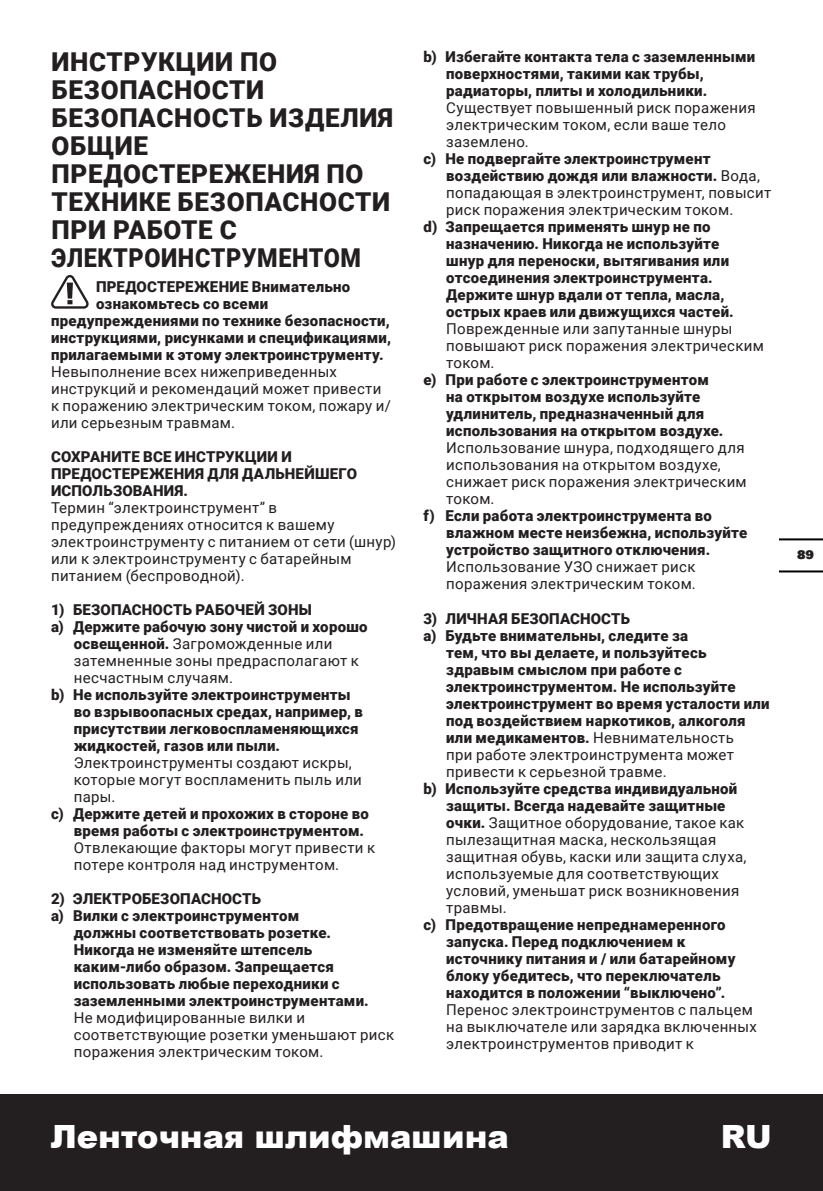
<style>
.page{position:relative;width:823px;height:1191px;background:#fff}
.page>*{position:absolute;margin:0;border:0;box-sizing:border-box;transform-origin:0 0}
.t1{font:900 32px "Arial";color:#fff}
.t2{font:900 26px/28px "Roboto";letter-spacing:.025em;color:#231f20}
.t3{font:900 15px/17px "Roboto";letter-spacing:.015em;color:#231f20}
.t4{font:15px/17px "Roboto";letter-spacing:.02em;color:#231f20}
.t5{font:900 12px "Univers";color:#231f20}
.s1{font-weight:900}
.s2{font-weight:400}
</style>
<div class="page">
<div style="left:0;top:1094px;width:822px;height:97px;background:#231f20"></div>
<hr style="left:779px;top:570px;width:43px;height:2px;background:#000">
<hr style="left:779px;top:538px;width:43px;height:2px;background:#000">
<svg style="left:51px;top:275px;width:38px;height:34px"></svg>
<p class="t2" style="left:51px;top:46px;width:227px">ИНСТРУКЦИИ ПО<br>БЕЗОПАСНОСТИ</p>
<p class="t2" style="left:51px;top:102px;width:343px">БЕЗОПАСНОСТЬ ИЗДЕЛИЯ</p>
<p class="t2" style="left:51px;top:130px;width:340px">ОБЩИЕ<br>ПРЕДОСТЕРЕЖЕНИЯ ПО<br>ТЕХНИКЕ БЕЗОПАСНОСТИ<br>ПРИ РАБОТЕ С<br>ЭЛЕКТРОИНСТРУМЕНТОМ</p>
<p class="t3" style="left:96px;top:277px;width:255px">ПРЕДОСТЕРЕЖЕНИЕ Внимательно</p>
<p class="t3" style="left:96px;top:294px;width:173px">ознакомьтесь со всеми</p>
<p class="t3" style="left:51px;top:311px;width:340px">предупреждениями по технике безопасности,</p>
<p class="t3" style="left:51px;top:328px;width:341px">инструкциями, рисунками и спецификациями,</p>
<p class="t3" style="left:51px;top:345px;width:334px">прилагаемыми к этому электроинструменту.</p>
<p class="t4" style="left:51px;top:362px;width:287px">Невыполнение всех нижеприведенных</p>
<p class="t4" style="left:51px;top:379px;width:332px">инструкций и рекомендаций может привести</p>
<p class="t4" style="left:51px;top:396px;width:341px">к поражению электрическим током, пожару и/</p>
<p class="t4" style="left:51px;top:413px;width:185px">или серьезным травмам.</p>
<p class="t3" style="left:51px;top:447px;width:307px">СОХРАНИТЕ ВСЕ ИНСТРУКЦИИ И<br>ПРЕДОСТЕРЕЖЕНИЯ ДЛЯ ДАЛЬНЕЙШЕГО<br>ИСПОЛЬЗОВАНИЯ.</p>
<p class="t4" style="left:51px;top:498px;width:346px">Термин “электроинструмент” в предупреждениях относится к вашему электроинструменту с питанием от сети (шнур) или к электроинструменту с батарейным питанием (беспроводной).</p>
<p class="t3" style="left:51px;top:600px;width:262px">1) БЕЗОПАСНОСТЬ РАБОЧЕЙ ЗОНЫ</p>
<p class="t4" style="left:74px;top:617px;width:295px;text-indent:-23px"><span class="s1">a) Держите рабочую зону чистой и хорошо освещенной.</span> Загроможденные или затемненные зоны предрасполагают к несчастным случаям.</p>
<p class="t3" style="left:74px;top:685px;width:290px;text-indent:-23px">b) Не используйте электроинструменты во взрывоопасных средах, например, в присутствии легковоспламеняющихся жидкостей, газов или пыли.<br><span class="s2">Электроинструменты создают искры, которые могут воспламенить пыль или пары.</span></p>
<p class="t3" style="left:74px;top:804px;width:303px;text-indent:-23px">c) Держите детей и прохожих в стороне во время работы с электроинструментом.<br><span class="s2">Отвлекающие факторы могут привести к потере контроля над инструментом.</span></p>
<p class="t3" style="left:51px;top:889px;width:211px">2) ЭЛЕКТРОБЕЗОПАСНОСТЬ</p>
<p class="t3" style="left:74px;top:906px;width:322px;text-indent:-23px">a) Вилки с электроинструментом<br>должны соответствовать розетке.<br>Никогда не изменяйте штепсель каким-либо образом. Запрещается использовать любые переходники с заземленными электроинструментами.<br><span class="s2">Не модифицированные вилки и соответствующие розетки уменьшают риск поражения электрическим током.</span></p>
<p class="t3" style="left:446px;top:48px;width:311px;text-indent:-23px">b) Избегайте контакта тела с заземленными поверхностями, такими как трубы, радиаторы, плиты и холодильники.<br><span class="s2">Существует повышенный риск поражения электрическим током, если ваше тело заземлено.</span></p>
<p class="t4" style="left:446px;top:150px;width:326px;text-indent:-23px"><span class="s1">c) Не подвергайте электроинструмент воздействию дождя или влажности.</span> Вода, попадающая в электроинструмент, повысит риск поражения электрическим током.</p>
<p class="t3" style="left:446px;top:218px;width:319px;text-indent:-23px">d) Запрещается применять шнур не по назначению. Никогда не используйте<br>шнур для переноски, вытягивания или отсоединения электроинструмента.<br>Держите шнур вдали от тепла, масла, острых краев или движущихся частей.<br><span class="s2">Поврежденные или запутанные шнуры повышают риск поражения электрическим током.</span></p>
<p class="t3" style="left:446px;top:371px;width:302px;text-indent:-23px">e) При работе с электроинструментом<br>на открытом воздухе используйте удлинитель, предназначенный для использования на открытом воздухе.<br><span class="s2">Использование шнура, подходящего для использования на открытом воздухе, снижает риск поражения электрическим током.</span></p>
<p class="t3" style="left:446px;top:507px;width:302px;text-indent:-23px">f) Если работа электроинструмента во влажном месте неизбежна, используйте устройство защитного отключения.<br><span class="s2">Использование УЗО снижает риск поражения электрическим током.</span></p>
<p class="t3" style="left:423px;top:609px;width:208px">3) ЛИЧНАЯ БЕЗОПАСНОСТЬ</p>
<p class="t3" style="left:446px;top:626px;width:325px;text-indent:-23px">a) Будьте внимательны, следите за<br>тем, что вы делаете, и пользуйтесь здравым смыслом при работе с электроинструментом. Не используйте электроинструмент во время усталости или под воздействием наркотиков, алкоголя или медикаментов. <span class="s2">Невнимательность<br>при работе электроинструмента может привести к серьезной травме.</span></p>
<p class="t4" style="left:446px;top:779px;width:301px;text-indent:-23px"><span class="s1">b) Используйте средства индивидуальной защиты. Всегда надевайте защитные очки.</span> Защитное оборудование, такое как пылезащитная маска, нескользящая защитная обувь, каски или защита слуха, используемые для соответствующих условий, уменьшат риск возникновения травмы.</p>
<p class="t3" style="left:446px;top:915px;width:312px;text-indent:-23px">c) Предотвращение непреднамеренного запуска. Перед подключением к источнику питания и / или батарейному блоку убедитесь, что переключатель находится в положении “выключено”.<br><span class="s2">Перенос электроинструментов с пальцем на выключателе или зарядка включенных электроинструментов приводит к</span></p>
<h1 class="t1" style="left:51px;top:1113px;width:459px">Ленточная шлифмашина</h1>
<h1 class="t1" style="left:720px;top:1113px;width:52px">RU</h1>
<p class="t5" style="left:796px;top:546px;width:18px">89</p>
</div>
